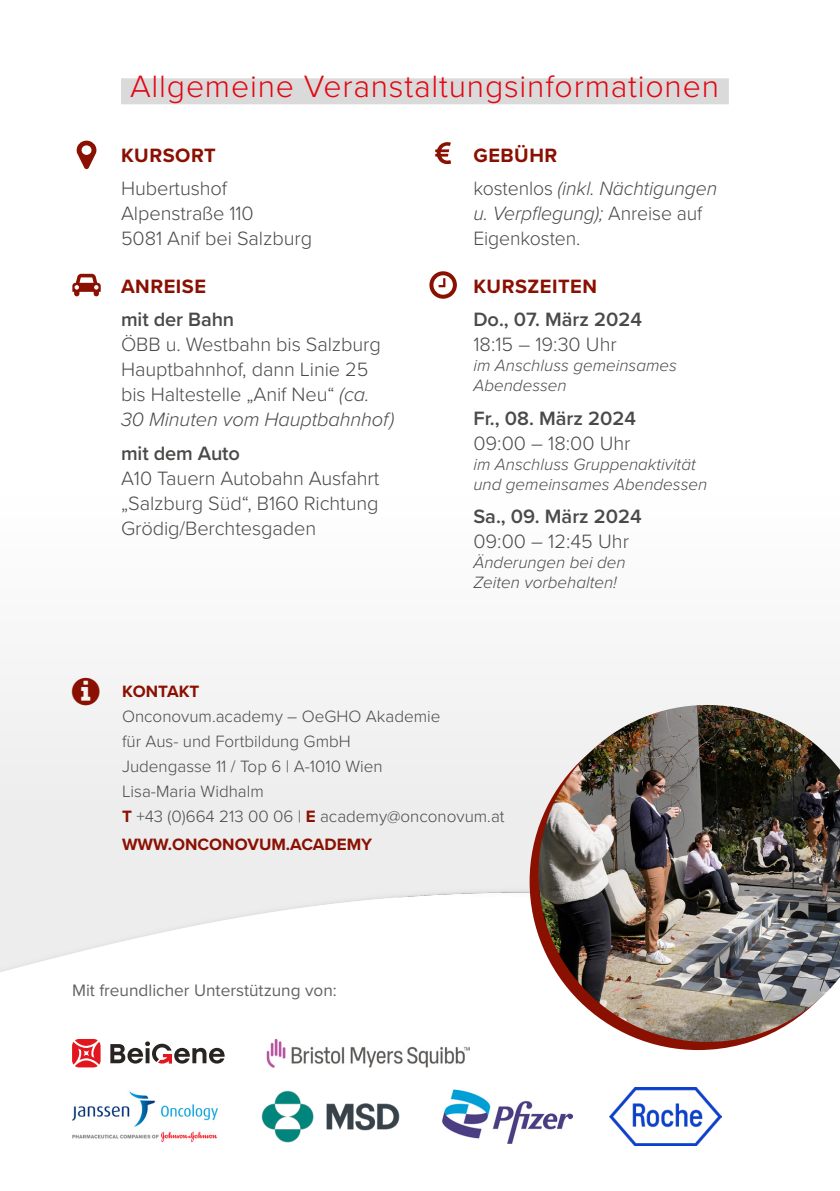
<style>
.page{position:relative;width:840px;height:1191px;background:#fff}
.page>*{position:absolute;margin:0;border:0;box-sizing:border-box;transform-origin:0 0}
.t1{font:300 32px "Proxima Nova";letter-spacing:.025em;color:#e30613}
.t2{font:300 20px/25px "Proxima Nova";letter-spacing:-.005em;color:#4a4a49}
.t3{font:600 20px "Proxima Nova";color:#4a4a49}
.t4{font:italic 300 20px/33.6px "Proxima Nova";letter-spacing:-.005em;color:#4a4a49}
.t5{font:700 20px "Proxima Nova";letter-spacing:.025em;color:#8a1002}
.t6{font:17.2px "Proxima Nova";color:#646363}
.t7{font:300 17px/25px "Proxima Nova";color:#4a4a49}
.t8{font:italic 300 17px/20px "Proxima Nova";color:#4a4a49}
.t9{font:700 17px "Proxima Nova";color:#8a1002}
.s1{font-style:italic}
.s2{font-weight:700;font-style:normal;color:#8a1002}
.s3{font-style:normal}
.s4{font-weight:700;color:#8a1002}
</style>
<div class="page">
<img style="left:0;top:281px;width:839px;height:787px">
<svg style="left:77px;top:141px;width:19px;height:28px"></svg>
<svg style="left:72px;top:274px;width:29px;height:22px"></svg>
<svg style="left:429px;top:271px;width:27px;height:28px"></svg>
<div style="left:121px;top:78px;width:607px;height:26px;background:#dadada"></div>
<svg style="left:435px;top:142px;width:16px;height:22px"></svg>
<svg style="left:72px;top:1039px;width:28px;height:28px"></svg>
<svg style="left:110px;top:1041px;width:114px;height:22px"></svg>
<img style="left:261px;top:1090px;width:139px;height:53px">
<svg style="left:529px;top:713px;width:310px;height:337px"></svg>
<img style="left:538px;top:705px;width:301px;height:337px">
<img style="left:267px;top:1038px;width:202px;height:29px">
<img style="left:72px;top:1091px;width:146px;height:52px">
<img style="left:442px;top:1089px;width:130px;height:54px">
<img style="left:609px;top:1087px;width:112px;height:58px">
<svg style="left:72px;top:678px;width:27px;height:27px"></svg>
<h1 class="t1" style="left:130px;top:63px;width:590px">Allgemeine Veranstaltungsinformationen</h1>
<p class="t5" style="left:121px;top:140px;width:96px">KURSORT</p>
<p class="t2" style="left:121px;top:175px;width:192px">Hubertushof<br>Alpenstraße 110<br>5081 Anif bei Salzburg</p>
<p class="t5" style="left:121px;top:271px;width:86px">ANREISE</p>
<p class="t3" style="left:121px;top:305px;width:115px">mit der Bahn</p>
<p class="t2" style="left:121px;top:331px;width:274px">ÖBB u. Westbahn bis Salzburg<br>Hauptbahnhof, dann Linie 25 bis Haltestelle „Anif Neu“ <span class="s1">(ca.<br>30 Minuten vom Hauptbahnhof)</span></p>
<p class="t3" style="left:121px;top:438px;width:120px">mit dem Auto</p>
<p class="t2" style="left:121px;top:464px;width:259px;text-align:justify">A10 Tauern Autobahn Ausfahrt „Salzburg Süd“, B160 Richtung Grödig/Berchtesgaden</p>
<p class="t4" style="left:473px;top:137px;width:245px"><span class="s2">GEBÜHR<br></span><span class="s3">kostenlos</span> (inkl. Nächtigungen</p>
<p class="t2" style="left:473px;top:200px;width:230px"><span class="s1">u. Verpflegung);</span> Anreise auf<br>Eigenkosten.</p>
<p class="t5" style="left:473px;top:271px;width:125px">KURSZEITEN</p>
<p class="t3" style="left:473px;top:305px;width:170px">Do., 07. März 2024</p>
<p class="t2" style="left:473px;top:331px;width:145px">18:15 – 19:30 Uhr</p>
<p class="t8" style="left:473px;top:355px;width:205px">im Anschluss gemeinsames<br>Abendessen</p>
<p class="t3" style="left:473px;top:403px;width:164px">Fr., 08. März 2024</p>
<p class="t2" style="left:473px;top:429px;width:159px">09:00 – 18:00 Uhr</p>
<p class="t8" style="left:473px;top:453px;width:235px">im Anschluss Gruppenaktivität und gemeinsames Abendessen</p>
<p class="t3" style="left:473px;top:502px;width:170px">Sa., 09. März 2024</p>
<p class="t2" style="left:473px;top:528px;width:157px">09:00 – 12:45 Uhr</p>
<p class="t8" style="left:473px;top:552px;width:154px">Änderungen bei den<br>Zeiten vorbehalten!</p>
<p class="t9" style="left:122px;top:678px;width:79px">KONTAKT</p>
<p class="t7" style="left:122px;top:702px;width:384px">Onconovum.academy – OeGHO Akademie<br>für Aus- und Fortbildung GmbH<br>Judengasse 11 / Top 6 | A-1010 Wien<br>Lisa-Maria Widhalm<br><span class="s4">T</span> +43 (0)664 213 00 06 | <span class="s4">E</span> academy@onconovum.at</p>
<p class="t9" style="left:122px;top:831px;width:251px">WWW.ONCONOVUM.ACADEMY</p>
<p class="t6" style="left:72px;top:977px;width:266px">Mit freundlicher Unterstützung von:</p>
</div>
